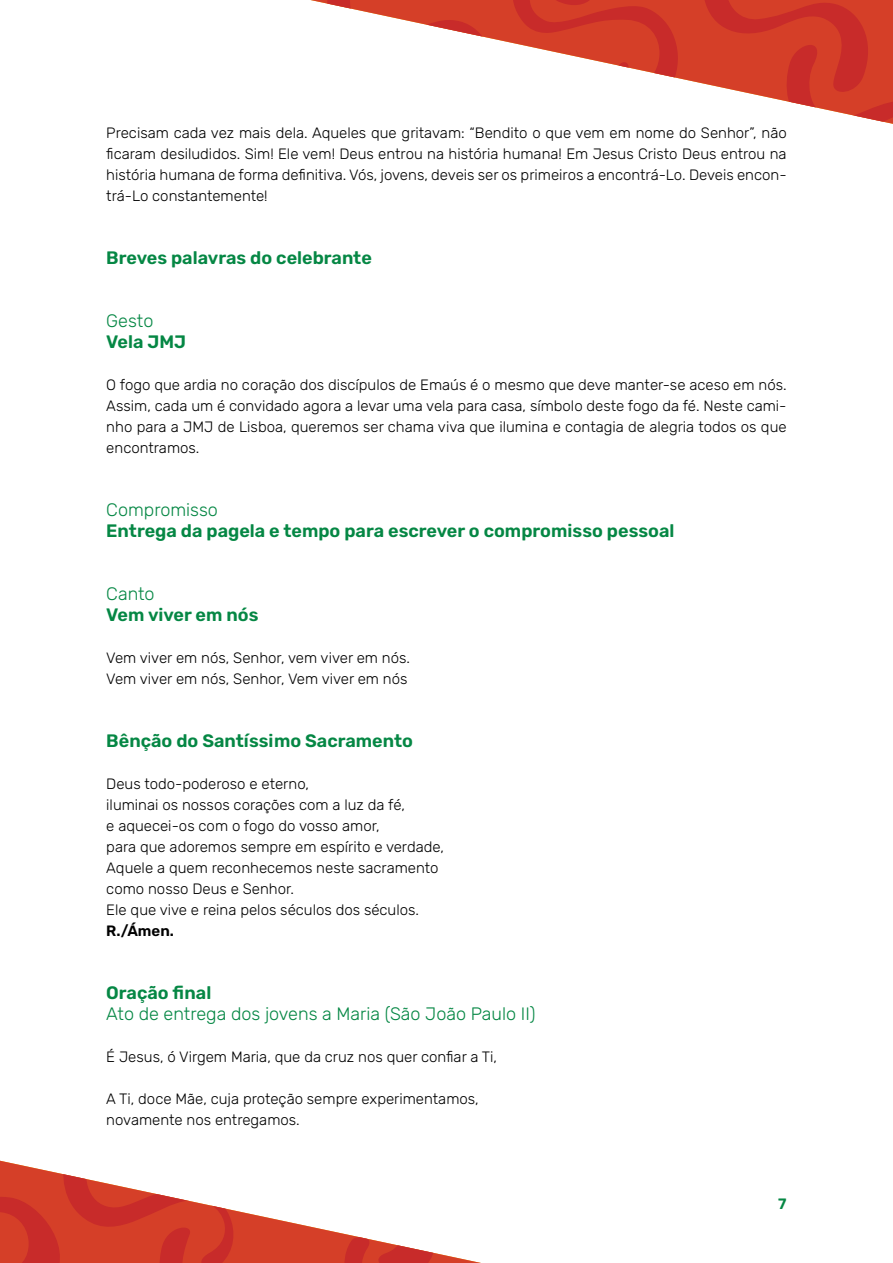
<style>
.page{position:relative;width:893px;height:1263px;background:#fff}
.page>*{position:absolute;margin:0;border:0;box-sizing:border-box;transform-origin:0 0}
.t1{font:600 18px "Rubik";color:#058744}
.t2{font:300 18px "Rubik";color:#058744}
.t3{font:300 15px/21px "Rubik";color:#000}
.t4{font:600 15px "Rubik";color:#000}
.t5{font:600 15px "Rubik";color:#058744}
</style>
<div class="page">
<svg style="left:310px;top:0;width:583px;height:124px"></svg>
<svg style="left:0;top:1160px;width:481px;height:103px"></svg>
<p class="t3" style="left:106px;top:123px;width:682px;text-align:justify">Precisam cada vez mais dela. Aqueles que gritavam: “Bendito o que vem em nome do Senhor”, não ficaram desiludidos. Sim! Ele vem! Deus entrou na história humana! Em Jesus Cristo Deus entrou na história humana de forma definitiva. Vós, jovens, deveis ser os primeiros a encontrá-Lo. Deveis encon&shy;trá-Lo constantemente!</p>
<p class="t1" style="left:106px;top:248px;width:267px">Breves palavras do celebrante</p>
<p class="t2" style="left:106px;top:311px;width:49px">Gesto</p>
<p class="t1" style="left:106px;top:332px;width:81px">Vela JMJ</p>
<p class="t3" style="left:106px;top:375px;width:682px;text-align:justify">O fogo que ardia no coração dos discípulos de Emaús é o mesmo que deve manter-se aceso em nós.<br>Assim, cada um é convidado agora a levar uma vela para casa, símbolo deste fogo da fé. Neste cami&shy;nho para a JMJ de Lisboa, queremos ser chama viva que ilumina e contagia de alegria todos os que encontramos.</p>
<p class="t2" style="left:106px;top:500px;width:113px">Compromisso</p>
<p class="t1" style="left:106px;top:521px;width:570px">Entrega da pagela e tempo para escrever o compromisso pessoal</p>
<p class="t2" style="left:106px;top:584px;width:50px">Canto</p>
<p class="t1" style="left:106px;top:605px;width:154px">Vem viver em nós</p>
<p class="t3" style="left:106px;top:648px;width:305px">Vem viver em nós, Senhor, vem viver em nós.<br>Vem viver em nós, Senhor, Vem viver em nós</p>
<p class="t1" style="left:106px;top:731px;width:308px">Bênção do Santíssimo Sacramento</p>
<p class="t3" style="left:106px;top:774px;width:339px">Deus todo-poderoso e eterno,<br>iluminai os nossos corações com a luz da fé,<br>e aquecei-os com o fogo do vosso amor,<br>para que adoremos sempre em espírito e verdade, Aquele a quem reconhecemos neste sacramento como nosso Deus e Senhor.<br>Ele que vive e reina pelos séculos dos séculos.</p>
<p class="t4" style="left:106px;top:922px;width:69px">R./Ámen.</p>
<p class="t1" style="left:106px;top:983px;width:106px">Oração final</p>
<p class="t2" style="left:106px;top:1004px;width:431px">Ato de entrega dos jovens a Maria (São João Paulo II)</p>
<p class="t3" style="left:106px;top:1047px;width:392px">É Jesus, ó Virgem Maria, que da cruz nos quer confiar a Ti,</p>
<p class="t3" style="left:106px;top:1089px;width:374px">A Ti, doce Mãe, cuja proteção sempre experimentamos, novamente nos entregamos.</p>
<p class="t5" style="left:778px;top:1195px;width:10px">7</p>
</div>
